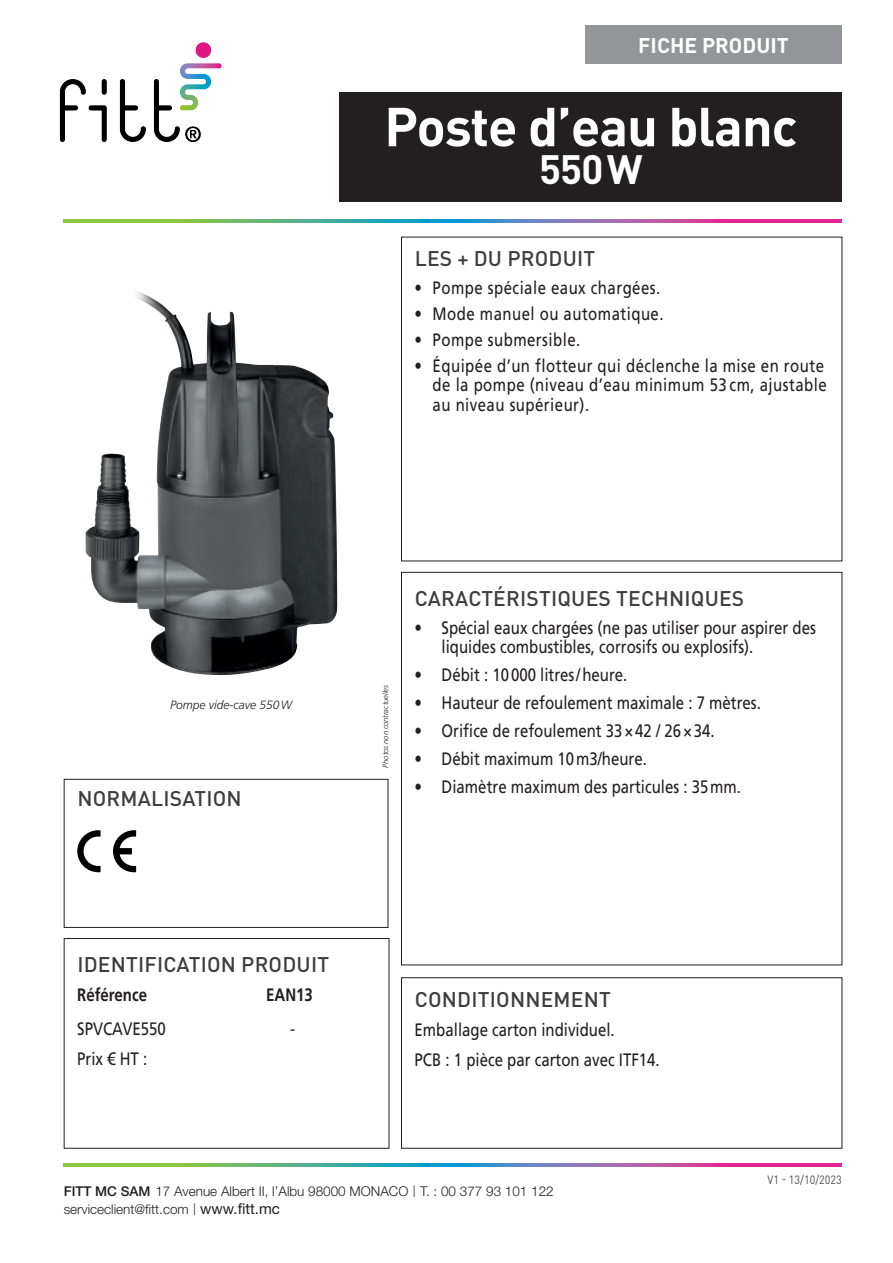
<style>
.page{position:relative;width:893px;height:1263px;background:#fff}
.page>*{position:absolute;margin:0;border:0;box-sizing:border-box;transform-origin:0 0}
.t1{font:700 54px "DIN Pro";letter-spacing:-.02em;color:#fff}
.t2{font:700 40.5px "DIN Pro";color:#fff}
.t3{font:500 21px "DIN Pro";letter-spacing:.01em;color:#3e3e3f}
.t4{font:700 21px "DIN Pro";color:#fff}
.t5{font:18px/19.5px "Frutiger LT Std";color:#231f20;scale:.83 1}
.t6{font:18px/19.5px "Frutiger LT Std";letter-spacing:.03em;color:#231f20;scale:.83 1}
.t7{font:700 18px "Frutiger LT Std";color:#231f20;scale:.83 1}
.t8{font:300 13.5px "Helvetica Neue LT Std";color:#231f20}
.t9{font:italic 300 12px "Frutiger LT Std";color:#231f20}
.t10{font:11.85px "DIN Pro";color:#4b4c4d;scale:.91 1}
.t11{font:italic 300 7.5px "Frutiger LT Std";color:#231f20}
.s1{font-weight:500}
.s2{font-family:"DIN Pro"}
.s3{font-weight:400;font-size:15px}
</style>
<div class="page">
<div style="left:401px;top:977px;width:441px;height:171px;border:1px solid #231f20"></div>
<svg style="left:64px;top:219px;width:778px;height:4px;background:#7f8792"></svg>
<svg style="left:64px;top:1163px;width:778px;height:4px;background:#7f8792"></svg>
<div style="left:64px;top:779px;width:324px;height:149px;border:1px solid #231f20"></div>
<div style="left:64px;top:938px;width:325px;height:210px;border:1px solid #231f20"></div>
<svg style="left:113px;top:830px;width:23px;height:42px"></svg>
<svg style="left:77px;top:830px;width:24px;height:42px"></svg>
<img style="left:85px;top:291px;width:253px;height:384px">
<div style="left:585px;top:26px;width:257px;height:38px;background:#939598"></div>
<img style="left:59px;top:42px;width:163px;height:100px">
<div style="left:340px;top:93px;width:502px;height:109px;background:#231f20"></div>
<p class="t4" style="left:638px;top:31px;width:152px">FICHE PRODUIT</p>
<p class="t1" style="left:384px;top:90px;width:415px">Poste d’eau blanc</p>
<p class="t2" style="left:539px;top:142px;width:105px">550W</p>
<p class="t3" style="left:415px;top:244px;width:182px">LES + DU PRODUIT</p>
<p class="t6" style="left:415px;top:278px;width:297px">• Pompe spéciale eaux chargées.</p>
<p class="t6" style="left:415px;top:304px;width:301px">• Mode manuel ou automatique.</p>
<p class="t6" style="left:415px;top:330px;width:201px">• Pompe submersible.</p>
<p class="t6" style="left:433px;top:356px;width:476px;text-indent:-18px">• Équipée d’un flotteur qui déclenche la mise en route de la pompe (niveau d’eau minimum 53 cm, ajustable au niveau supérieur).</p>
<p class="t9" style="left:170px;top:698px;width:124px">Pompe vide-cave 550W</p>
<p class="t3" style="left:77px;top:784px;width:166px">NORMALISATION</p>
<p class="t11" style="left:381px;top:767px;width:84px;rotate:-90deg">Photos non contractuelles</p>
<p class="t3" style="left:415px;top:584px;width:331px">CARACTÉRISTIQUES TECHNIQUES</p>
<p class="t5" style="left:442px;top:618px;width:452px;text-indent:-27px">• Spécial eaux chargées (ne pas utiliser pour aspirer des liquides combustibles, corrosifs ou explosifs).</p>
<p class="t5" style="left:415px;top:665px;width:258px">• Débit : 10000 litres/heure.</p>
<p class="t5" style="left:415px;top:693px;width:419px">• Hauteur de refoulement maximale : 7 mètres.</p>
<p class="t5" style="left:415px;top:721px;width:363px">• Orifice de refoulement 33×42 / 26×34.</p>
<p class="t5" style="left:415px;top:749px;width:281px">• Débit maximum 10m3/heure.</p>
<p class="t5" style="left:415px;top:777px;width:395px">• Diamètre maximum des particules : 35mm.</p>
<p class="t3" style="left:77px;top:950px;width:253px">IDENTIFICATION PRODUIT</p>
<p class="t7" style="left:77px;top:984px;width:86px">Référence</p>
<p class="t7" style="left:266px;top:984px;width:58px">EAN13</p>
<p class="t5" style="left:77px;top:1019px;width:108px">SPVCAVE550</p>
<p class="t5" style="left:290px;top:1019px;width:8px">-</p>
<p class="t5" style="left:77px;top:1049px;width:86px">Prix € HT :</p>
<p class="t3" style="left:415px;top:985px;width:198px">CONDITIONNEMENT</p>
<p class="t5" style="left:415px;top:1020px;width:243px">Emballage carton individuel.</p>
<p class="t5" style="left:415px;top:1050px;width:297px">PCB : 1 pièce par carton avec ITF14.</p>
<p class="t8" style="left:64px;top:1183px;width:492px"><span class="s1">FITT MC SAM</span> 17 Avenue Albert II, l’Albu 98000 MONACO <span class="s2">|</span> T. : 00 377 93 101 122</p>
<p class="t8" style="left:64px;top:1201px;width:218px">serviceclient@fitt.com <span class="s2">|</span> <span class="s3">www.fitt.mc</span></p>
<p class="t10" style="left:767px;top:1171px;width:83px">V1 - 13/10/2023</p>
</div>
